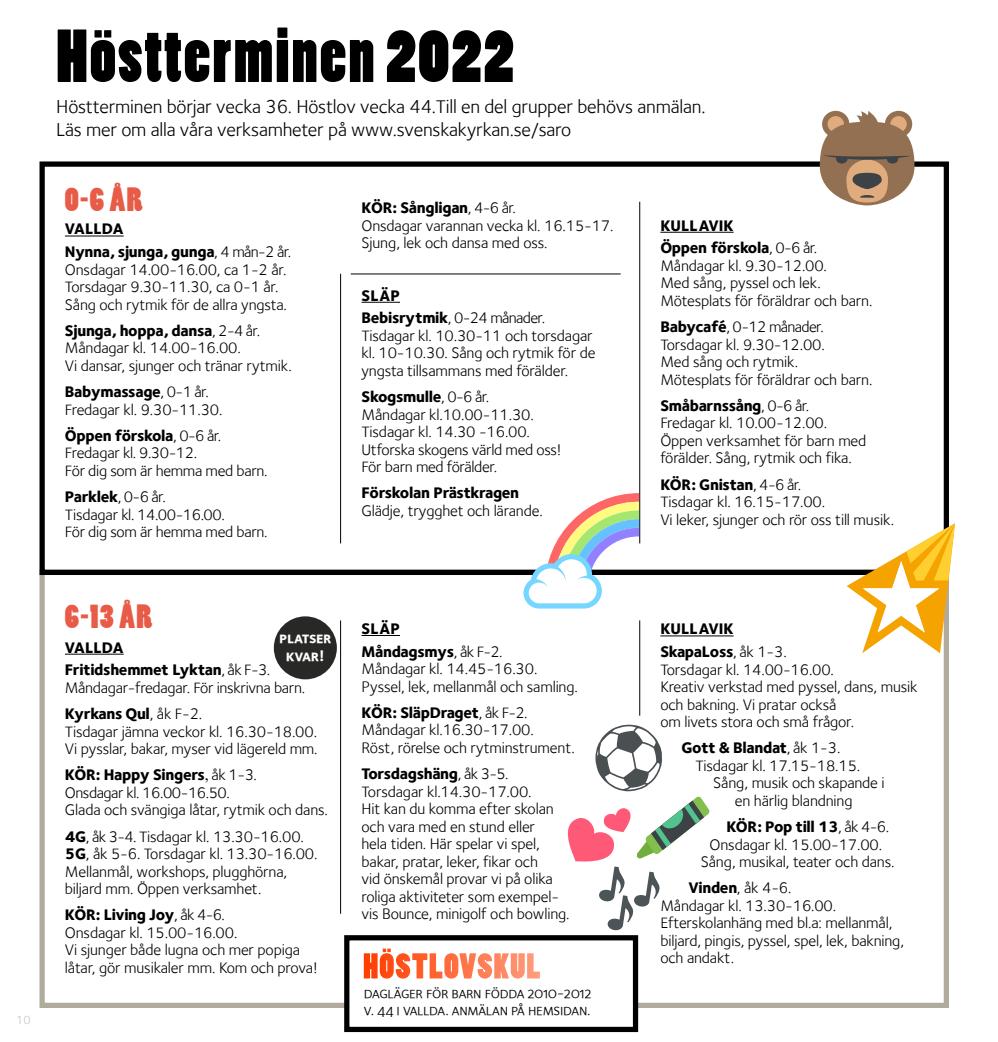
<style>
.page{position:relative;width:998px;height:1042px;background:#fff}
.page>*{position:absolute;margin:0;border:0;box-sizing:border-box;transform-origin:0 0}
.t1{font:70px "Poplar Std";letter-spacing:.03em;color:#000}
.t2{font:31.5px "Poplar Std";color:#e75b47}
.t3{font:19.25px/23.1px "Foundry Sterling";letter-spacing:-.01em;color:#000}
.t4{font:15.75px/17.5px "Foundry Sterling";letter-spacing:-.01em;color:#000}
.t5{font:800 15.75px/22.8px "Foundry Sterling";letter-spacing:-.02em;color:#000}
.t6{font:15.75px/16.4px "Foundry Sterling Book Expert";letter-spacing:-.02em;color:#000}
.t7{font:15.75px/17.8px "Foundry Sterling Bold Expert";letter-spacing:-.03em;color:#fff;text-align:center}
.t8{font:12.25px "Foundry Sterling";color:#c6c6c6}
.s1{font-weight:400}
.s2{font-weight:800}
.s3{font-family:"Times New Roman"}
</style>
<div class="page">
<div style="left:39px;top:569px;width:909px;height:439px;border:5px solid #b1ab9e"></div>
<div style="left:39px;top:161px;width:909px;height:414px;border:5px solid #000"></div>
<hr style="left:65px;top:236px;width:59px;height:1px;background:#000">
<hr style="left:361px;top:302px;width:39px;height:1px;background:#000">
<hr style="left:660px;top:232px;width:73px;height:1px;background:#000">
<hr style="left:340px;top:274px;width:1px;height:269px;background:#000">
<hr style="left:639px;top:202px;width:1px;height:341px;background:#000">
<hr style="left:65px;top:654px;width:59px;height:1px;background:#000">
<hr style="left:639px;top:620px;width:1px;height:96px;background:#000">
<hr style="left:361px;top:635px;width:39px;height:1px;background:#000">
<hr style="left:660px;top:635px;width:73px;height:1px;background:#000">
<hr style="left:340px;top:620px;width:1px;height:294px;background:#000">
<svg style="left:567px;top:724px;width:142px;height:206px"></svg>
<svg style="left:846px;top:523px;width:108px;height:130px"></svg>
<svg style="left:819px;top:111px;width:95px;height:94px"></svg>
<svg style="left:523px;top:493px;width:115px;height:115px"></svg>
<hr style="left:350px;top:274px;width:270px;height:1px;background:#000">
<div style="left:274px;top:616px;width:63px;height:63px;background:#282827;border-radius:50%"></div>
<div style="left:346px;top:938px;width:289px;height:91px;background:#fff"></div>
<div style="left:344px;top:935px;width:294px;height:97px;border:5px solid #000"></div>
<svg style="left:379px;top:948px;width:160px;height:30px"></svg>
<p class="t8" style="left:16px;top:1012px;width:16px">10</p>
<h1 class="t1" style="left:56px;top:18px;width:459px">Höstterminen 2022</h1>
<p class="t3" style="left:56px;top:95px;width:650px">Höstterminen börjar vecka 36. Höstlov vecka 44.Till en del grupper behövs anmälan.<br>Läs mer om alla våra verksamheter på www.svenskakyrkan.se/saro</p>
<h2 class="t2" style="left:65px;top:182px;width:79px">0-6 ÅR</h2>
<p class="t5" style="left:65px;top:217px;width:228px">VALLDA<br>Nynna, sjunga, gunga<span class="s1">, 4 mån-2 år.</span></p>
<p class="t4" style="left:65px;top:260px;width:223px">Onsdagar 14.00-16.00, ca 1-2 år.<br>Torsdagar 9.30-11.30, ca 0-1 år.<br>Sång och rytmik för de allra yngsta.</p>
<p class="t4" style="left:65px;top:322px;width:228px"><span class="s2">Sjunga, hoppa, dansa</span>, 2-4 år.<br>Måndagar kl. 14.00-16.00.<br>Vi dansar, sjunger och tränar rytmik.</p>
<p class="t4" style="left:65px;top:383px;width:159px"><span class="s2">Babymassage</span>, 0-1 år.<br>Fredagar kl. 9.30-11.30.</p>
<p class="t4" style="left:65px;top:427px;width:204px"><span class="s2">Öppen förskola</span>, 0-6 år.<br>Fredagar kl. 9.30-12.<br>För dig som är hemma med barn.</p>
<p class="t4" style="left:65px;top:488px;width:204px"><span class="s2">Parklek</span>, 0-6 år.<br>Tisdagar kl. 14.00-16.00.<br>För dig som är hemma med barn.</p>
<h2 class="t2" style="left:65px;top:598px;width:89px">6-13 ÅR</h2>
<p class="t7" style="left:279px;top:628px;width:54px">platser kvar!</p>
<p class="t5" style="left:65px;top:635px;width:207px">VALLDA<br>Fritidshemmet Lyktan<span class="s1">, åk F-3.</span></p>
<p class="t4" style="left:65px;top:674px;width:241px;line-height:26.2px">Måndagar-fredagar. För inskrivna barn.<br><span class="s2">Kyrkans Qul</span>, åk F-2.</p>
<p class="t4" style="left:65px;top:722px;width:254px">Tisdagar jämna veckor kl. 16.30-18.00.<br>Vi pysslar, bakar, myser vid lägereld mm.</p>
<p class="t4" style="left:65px;top:766px;width:264px"><span class="s2">KÖR: Happy Singers</span><span class="s3">,</span> åk 1-3.<br>Onsdagar kl. 16.00-16.50.<br>Glada och svängiga låtar, rytmik och dans.</p>
<p class="t4" style="left:65px;top:827px;width:254px"><span class="s2">4G</span>, åk 3-4. Tisdagar kl. 13.30-16.00.<br><span class="s2">5G</span>, åk 5-6. Torsdagar kl. 13.30-16.00.<br>Mellanmål, workshops, plugghörna, biljard mm. Öppen verksamhet.</p>
<p class="t4" style="left:65px;top:906px;width:254px"><span class="s2">KÖR: Living Joy</span>, åk 4-6.<br>Onsdagar kl. 15.00-16.00.<br>Vi sjunger både lugna och mer popiga låtar, gör musikaler mm. Kom och prova!</p>
<p class="t4" style="left:361px;top:199px;width:253px"><span class="s2">KÖR: Sångligan</span>, 4-6 år.<br>Onsdagar varannan vecka kl. 16.15-17.<br>Sjung, lek och dansa med oss.</p>
<p class="t5" style="left:361px;top:284px;width:185px">SLÄP<br>Bebisrytmik<span class="s1">, 0-24 månader.</span></p>
<p class="t4" style="left:361px;top:327px;width:235px">Tisdagar kl. 10.30-11 och torsdagar kl. 10-10.30. Sång och rytmik för de yngsta tillsammans med förälder.</p>
<p class="t4" style="left:361px;top:388px;width:201px"><span class="s2">Skogsmulle</span>, 0-6 år.<br>Måndagar kl.10.00-11.30.<br>Tisdagar kl. 14.30 -16.00.<br>Utforska skogens värld med oss!<br>För barn med förälder.</p>
<p class="t5" style="left:361px;top:481px;width:159px">Förskolan Prästkragen</p>
<p class="t4" style="left:361px;top:502px;width:183px">Glädje, trygghet och lärande.</p>
<p class="t5" style="left:361px;top:617px;width:143px">SLÄP<br>Måndagsmys<span class="s1">, åk F-2.</span></p>
<p class="t4" style="left:361px;top:660px;width:218px">Måndagar kl. 14.45-16.30.<br>Pyssel, lek, mellanmål och samling.</p>
<p class="t4" style="left:361px;top:704px;width:215px"><span class="s2">KÖR: SläpDraget</span>, åk F-2.<br>Måndagar kl.16.30-17.00.<br>Röst, rörelse och rytminstrument.</p>
<p class="t4" style="left:361px;top:765px;width:209px"><span class="s2">Torsdagshäng</span>, åk 3-5.<br>Torsdagar kl.14.30-17.00.<br>Hit kan du komma efter skolan och vara med en stund eller<br>hela tiden. Här spelar vi spel, bakar, pratar, leker, fikar och<br>vid önskemål provar vi på olika roliga aktiviteter som exempel&shy;vis Bounce, minigolf och bowling.</p>
<p class="t6" style="left:363px;top:984px;width:229px">dagläger för barn födda 2010-2012 v. 44 i vallda. anmälan på hemsidan.</p>
<p class="t5" style="left:660px;top:214px;width:158px">KULLAVIK<br>Öppen förskola<span class="s1">, 0-6 år.</span></p>
<p class="t4" style="left:660px;top:257px;width:213px">Måndagar kl. 9.30-12.00.<br>Med sång, pyssel och lek.<br>Mötesplats för föräldrar och barn.</p>
<p class="t4" style="left:660px;top:318px;width:213px"><span class="s2">Babycafé</span>, 0-12 månader.<br>Torsdagar kl. 9.30-12.00.<br>Med sång och rytmik.<br>Mötesplats för föräldrar och barn.</p>
<p class="t4" style="left:660px;top:397px;width:207px"><span class="s2">Småbarnssång</span>, 0-6 år.<br>Fredagar kl. 10.00-12.00.<br>Öppen verksamhet för barn med förälder. Sång, rytmik och fika.</p>
<p class="t4" style="left:660px;top:475px;width:235px"><span class="s2">KÖR: Gnistan</span>, 4-6 år.<br>Tisdagar kl. 16.15-17.00.<br>Vi leker, sjunger och rör oss till musik.</p>
<p class="t5" style="left:660px;top:617px;width:128px">KULLAVIK<br>SkapaLoss<span class="s1">, åk 1-3.</span></p>
<p class="t4" style="left:660px;top:660px;width:259px">Torsdagar kl. 14.00-16.00.<br>Kreativ verkstad med pyssel, dans, musik och bakning. Vi pratar också<br>om livets stora och små frågor.</p>
<p class="t5" style="left:681px;top:736px;width:160px">Gott &amp; Blandat<span class="s1">, åk 1-3.</span></p>
<p class="t4" style="left:695px;top:757px;width:166px">Tisdagar kl. 17.15-18.15.</p>
<p class="t4" style="left:713px;top:774px;width:173px">Sång, musik och skapande i</p>
<p class="t4" style="left:734px;top:792px;width:119px">en härlig blandning</p>
<p class="t5" style="left:726px;top:815px;width:164px">KÖR: Pop till 13<span class="s1">, åk 4-6.</span></p>
<p class="t4" style="left:709px;top:835px;width:174px">Onsdagar kl. 15.00-17.00.</p>
<p class="t4" style="left:700px;top:853px;width:195px">Sång, musikal, teater och dans.</p>
<p class="t4" style="left:660px;top:879px;width:245px;text-indent:28px"><span class="s2">Vinden</span>, åk 4-6.<br>Måndagar kl. 13.30-16.00.<br>Efterskolanhäng med bl.a: mellanmål, biljard, pingis, pyssel, spel, lek, bakning, och andakt.</p>
</div>
